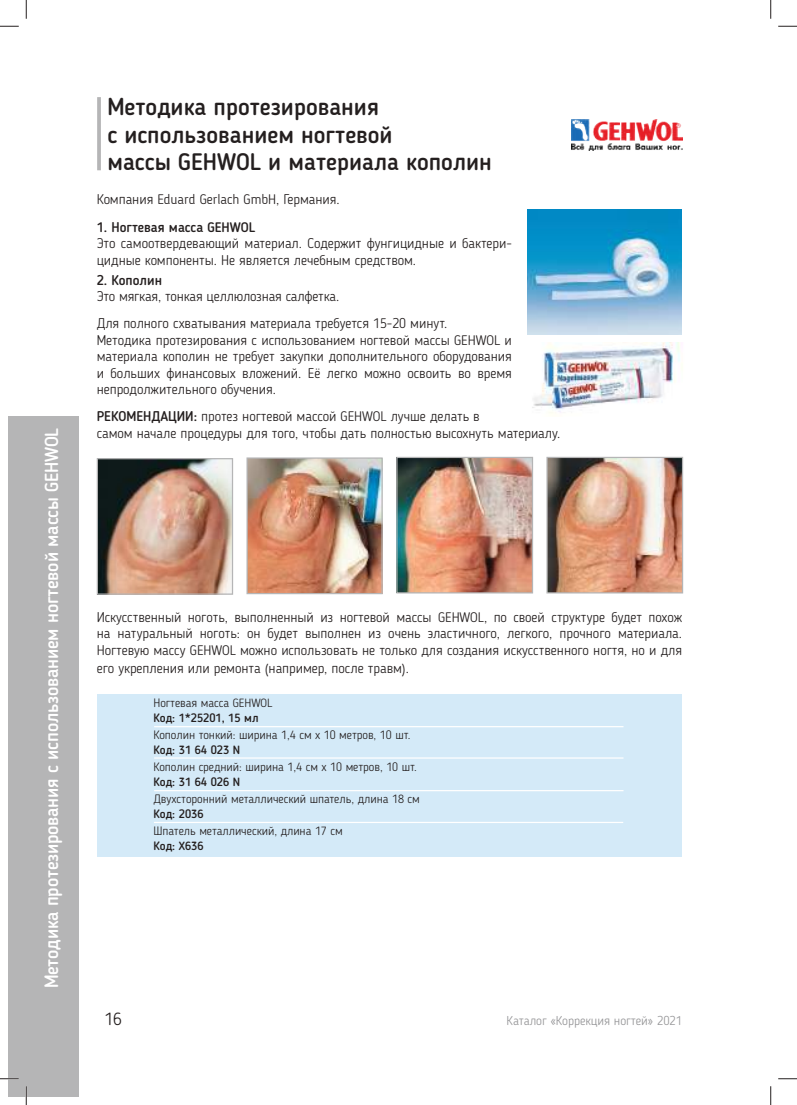
<style>
.page{position:relative;width:797px;height:1105px;background:#fff}
.page>*{position:absolute;margin:0;border:0;box-sizing:border-box;transform-origin:0 0}
.t1{font:500 23.75px/27.5px "Blogger Sans";color:#241f1f}
.t2{font:500 18.75px "Blogger Sans";letter-spacing:-.01em;color:#fff}
.t3{font:300 17.5px "Blogger Sans";color:#241f1f}
.t4{font:300 13.75px/16.5px "Blogger Sans";color:#241f1f}
.t5{font:500 13.75px "Blogger Sans";color:#241f1f}
.t6{font:300 12.5px "Blogger Sans";color:#969698}
.t7{font:300 11.88px "Blogger Sans";color:#241f1f}
.t8{font:500 11.88px "Blogger Sans";color:#241f1f}
.s1{font-weight:500}
</style>
<div class="page">
<div style="left:9px;top:416px;width:70px;height:680px;background:#b5b5b6"></div>
<hr style="left:97px;top:97px;width:4px;height:73px;background:#b5b5b6">
<div style="left:97px;top:694px;width:584px;height:162px;background:#d4eaf8"></div>
<hr style="left:154px;top:726px;width:469px;height:1px;background:#fff">
<hr style="left:154px;top:757px;width:469px;height:2px;background:#fff">
<hr style="left:154px;top:790px;width:469px;height:1px;background:#fff">
<hr style="left:154px;top:822px;width:469px;height:1px;background:#fff">
<img style="left:571px;top:119px;width:111px;height:31px">
<img style="left:532px;top:343px;width:148px;height:71px">
<img style="left:527px;top:209px;width:154px;height:125px">
<img style="left:548px;top:459px;width:133px;height:132px">
<div style="left:546px;top:457px;width:137px;height:136px;border:1px solid #b5b5b6"></div>
<img style="left:99px;top:460px;width:132px;height:133px">
<div style="left:97px;top:458px;width:136px;height:137px;border:1px solid #b5b5b6"></div>
<img style="left:248px;top:459px;width:133px;height:133px">
<div style="left:246px;top:457px;width:137px;height:137px;border:1px solid #b5b5b6"></div>
<img style="left:398px;top:459px;width:133px;height:132px">
<div style="left:396px;top:457px;width:137px;height:136px;border:1px solid #b5b5b6"></div>
<svg style="left:0;top:25px;width:19px;height:2px"></svg>
<svg style="left:778px;top:25px;width:19px;height:2px"></svg>
<svg style="left:0;top:1078px;width:19px;height:1px"></svg>
<svg style="left:778px;top:1078px;width:19px;height:1px"></svg>
<svg style="left:25px;top:0;width:2px;height:19px"></svg>
<svg style="left:25px;top:1086px;width:2px;height:19px"></svg>
<svg style="left:770px;top:0;width:1px;height:19px"></svg>
<svg style="left:770px;top:1086px;width:1px;height:19px"></svg>
<h2 class="t2" style="left:40px;top:988px;width:562px;rotate:-90deg">Методика протезирования с использованием ногтевой массы GEHWOL</h2>
<h1 class="t1" style="left:107px;top:93px;width:386px">Методика протезирования<br>с использованием ногтевой<br>массы GEHWOL и материала кополин</h1>
<p class="t4" style="left:97px;top:191px;width:244px">Компания Eduard Gerlach GmbH, Германия.</p>
<p class="t5" style="left:97px;top:218px;width:160px">1. Ногтевая масса GEHWOL</p>
<p class="t4" style="left:97px;top:235px;width:417px">Это самоотвердевающий материал. Содержит фунгицидные и бактери&shy;цидные компоненты. Не является лечебным средством.</p>
<p class="t5" style="left:97px;top:272px;width:67px">2. Кополин</p>
<p class="t4" style="left:97px;top:283px;width:352px;line-height:27.1px">Это мягкая, тонкая целлюлозная салфетка.<br>Для полного схватывания материала требуется 15-20 минут.</p>
<p class="t4" style="left:97px;top:332px;width:417px;text-align:justify">Методика протезирования с использованием ногтевой массы GEHWOL и материала кополин не требует закупки дополнительного оборудования и больших финансовых вложений. Её легко можно освоить во время непродолжительного обучения.</p>
<p class="t4" style="left:97px;top:408px;width:465px"><span class="s1">РЕКОМЕНДАЦИИ:</span> протез ногтевой массой GEHWOL лучше делать в<br>самом начале процедуры для того, чтобы дать полностью высохнуть материалу.</p>
<p class="t4" style="left:97px;top:609px;width:587px;text-align:justify">Искусственный ноготь, выполненный из ногтевой массы GEHWOL, по своей структуре будет похож на натуральный ноготь: он будет выполнен из очень эластичного, легкого, прочного материала.<br>Ногтевую массу GEHWOL можно использовать не только для создания искусственного ногтя, но и для</p>
<p class="t4" style="left:97px;top:660px;width:314px">его укрепления или ремонта (например, после травм).</p>
<p class="t7" style="left:153px;top:696px;width:120px">Ногтевая масса GEHWOL</p>
<p class="t8" style="left:153px;top:710px;width:107px">Код: 1*25201, 15 мл</p>
<p class="t7" style="left:153px;top:728px;width:259px">Кополин тонкий: ширина 1,4 см х 10 метров, 10 шт.</p>
<p class="t8" style="left:153px;top:742px;width:88px">Код: 31 64 023 N</p>
<p class="t7" style="left:153px;top:760px;width:265px">Кополин средний: ширина 1,4 см х 10 метров, 10 шт.</p>
<p class="t8" style="left:153px;top:774px;width:88px">Код: 31 64 026 N</p>
<p class="t7" style="left:153px;top:792px;width:268px">Двухсторонний металлический шпатель, длина 18 см</p>
<p class="t8" style="left:153px;top:806px;width:52px">Код: 2036</p>
<p class="t7" style="left:153px;top:824px;width:191px">Шпатель металлический, длина 17 см</p>
<p class="t8" style="left:153px;top:839px;width:52px">Код: X636</p>
<p class="t3" style="left:104px;top:1009px;width:19px">16</p>
<p class="t6" style="left:506px;top:1013px;width:177px">Каталог «Коррекция ногтей» 2021</p>
</div>
